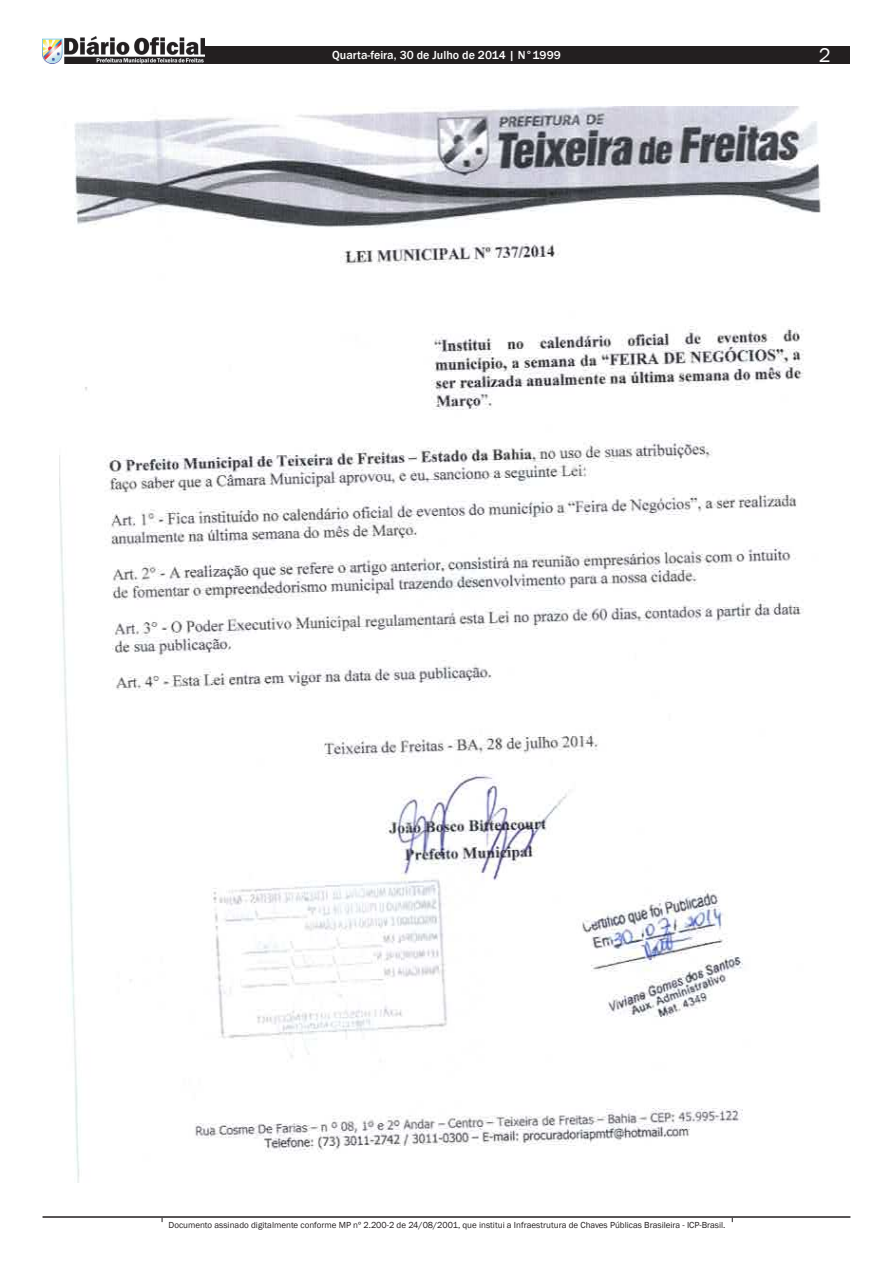
<style>
.page{position:relative;width:893px;height:1263px;background:#fff}
.page>*{position:absolute;margin:0;border:0;box-sizing:border-box;transform-origin:0 0}
.t1{font:20.4px "Franklin Gothic";color:#fff}
.t2{font:500 12px "Franklin Gothic";color:#fff}
.Rodapé{font:9px "Franklin Gothic";color:#231f20}
</style>
<div class="page">
<div style="left:43px;top:47px;width:807px;height:17px;background:#231f20"></div>
<img style="left:43px;top:37px;width:162px;height:27px">
<hr style="left:43px;top:1216px;width:807px;height:2px;background:#231f20">
<img style="left:60px;top:106px;width:761px;height:1077px">
<h2 class="t2" style="left:332px;top:47px;width:230px">Quarta-feira, 30 de Julho de 2014 | N°1999</h2>
<p class="t1" style="left:819px;top:43px;width:13px">2</p>
<p class="Rodapé" style="left:168px;top:1219px;width:558px">Documento assinado digitalmente conforme MP nº 2.200-2 de 24/08/2001, que institui a Infraestrutura de Chaves Públicas Brasileira - ICP-Brasil.</p>
</div>
